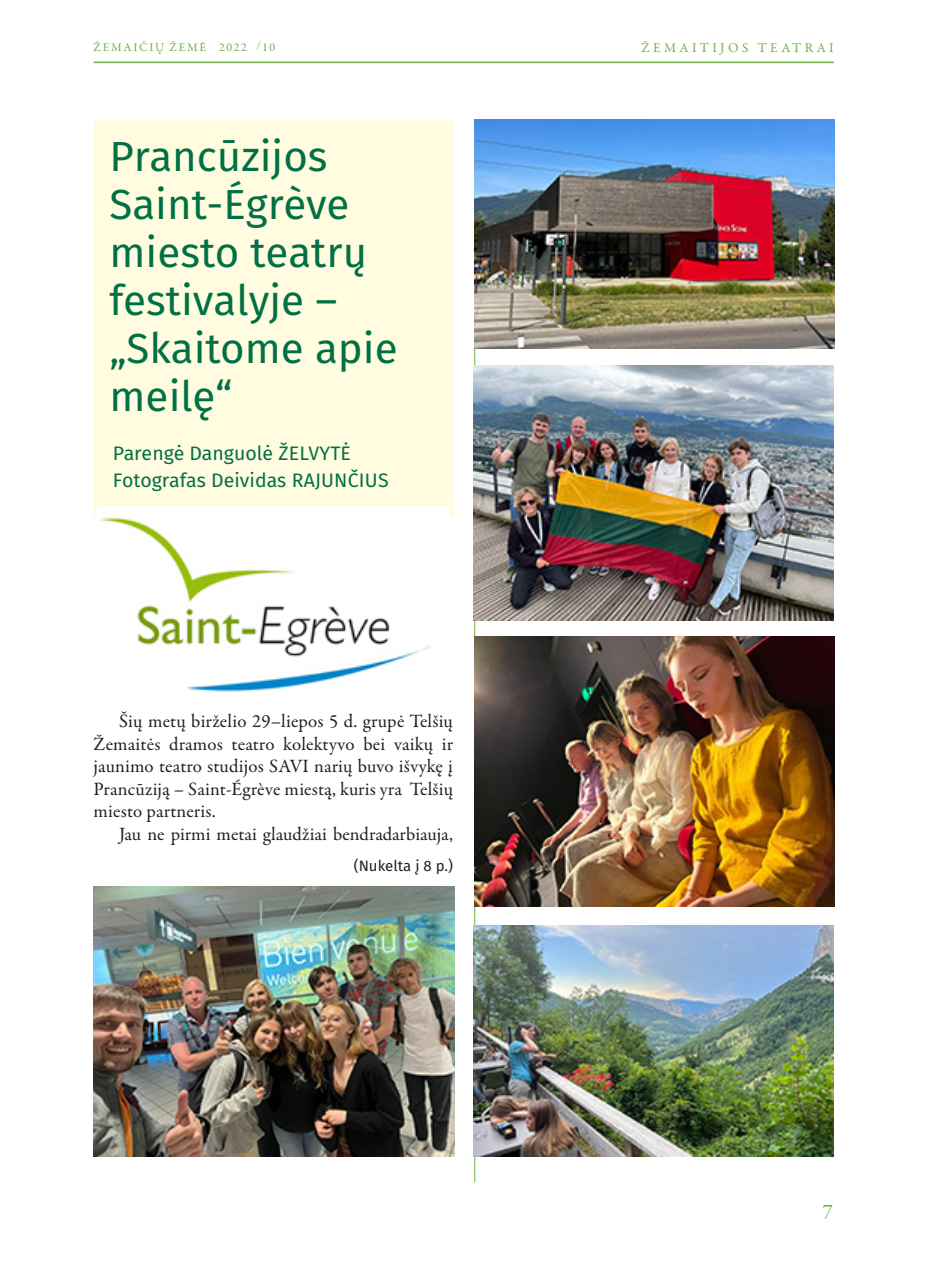
<style>
.page{position:relative;width:936px;height:1276px;background:#fff}
.page>*{position:absolute;margin:0;border:0;box-sizing:border-box;transform-origin:0 0}
.tekstas_izanga{font:42px "Fira Sans";color:#017045}
.t1{font:21px "Garamond Premr Pro";color:#6fb048}
.tekstas{font:19.5px "Fira Sans";color:#017045}
.tekstas-2{font:18.9px/22.5px "Garamond Premr Pro";letter-spacing:.005em;color:#231f20;text-align:justify}
.nukelta{font:15px "Fira Sans";color:#231f20}
.t2{font:13.5px "Garamond Premr Pro";letter-spacing:.25em;color:#6fb048}
.t3{font:12px "Garamond Premr Pro";letter-spacing:.14em;color:#6fb048}
</style>
<div class="page">
<hr style="left:94px;top:62px;width:739px;height:1px;background:#6fb048">
<hr style="left:474px;top:133px;width:1px;height:1049px;background:#6fb048">
<div style="left:94px;top:119px;width:359px;height:398px;background:#fffce0"></div>
<img style="left:94px;top:887px;width:360px;height:270px">
<img style="left:98px;top:507px;width:351px;height:185px">
<img style="left:474px;top:119px;width:360px;height:230px">
<img style="left:473px;top:365px;width:360px;height:255px">
<img style="left:474px;top:637px;width:360px;height:270px">
<img style="left:473px;top:925px;width:360px;height:232px">
<p class="t3" style="left:94px;top:40px;width:183px">ŽEMAIČIŲ ŽEMĖ 2022 /10</p>
<p class="t2" style="left:641px;top:39px;width:194px">ŽEMAITIJOS TEATRAI</p>
<p class="tekstas_izanga" style="left:109px;top:127px;width:219px">Prancūzijos</p>
<p class="tekstas_izanga" style="left:109px;top:175px;width:241px">Saint-Égrève</p>
<p class="tekstas_izanga" style="left:109px;top:223px;width:259px">miesto teatrų</p>
<p class="tekstas_izanga" style="left:109px;top:271px;width:229px">festivalyje –</p>
<p class="tekstas_izanga" style="left:109px;top:319px;width:290px">„Skaitome apie</p>
<p class="tekstas_izanga" style="left:109px;top:367px;width:124px">meilę“</p>
<p class="tekstas" style="left:113px;top:439px;width:239px">Parengė Danguolė ŽELVYTĖ</p>
<p class="tekstas" style="left:113px;top:466px;width:277px">Fotografas Deividas RAJUNČIUS</p>
<p class="tekstas-2" style="left:94px;top:710px;width:361px;text-indent:26px">Šių metų birželio 29–liepos 5 d. grupė Telšių Žemaitės dramos teatro kolektyvo bei vaikų ir jaunimo teatro studijos SAVI narių buvo išvykę į Prancūziją – Saint-Égrève miestą, kuris yra Telšių miesto partneris.</p>
<p class="tekstas-2" style="left:119px;top:823px;width:335px">Jau ne pirmi metai glaudžiai bendradarbiauja,</p>
<p class="nukelta" style="left:354px;top:855px;width:101px">(Nukelta į 8 p.)</p>
<p class="t1" style="left:822px;top:1198px;width:12px">7</p>
</div>
